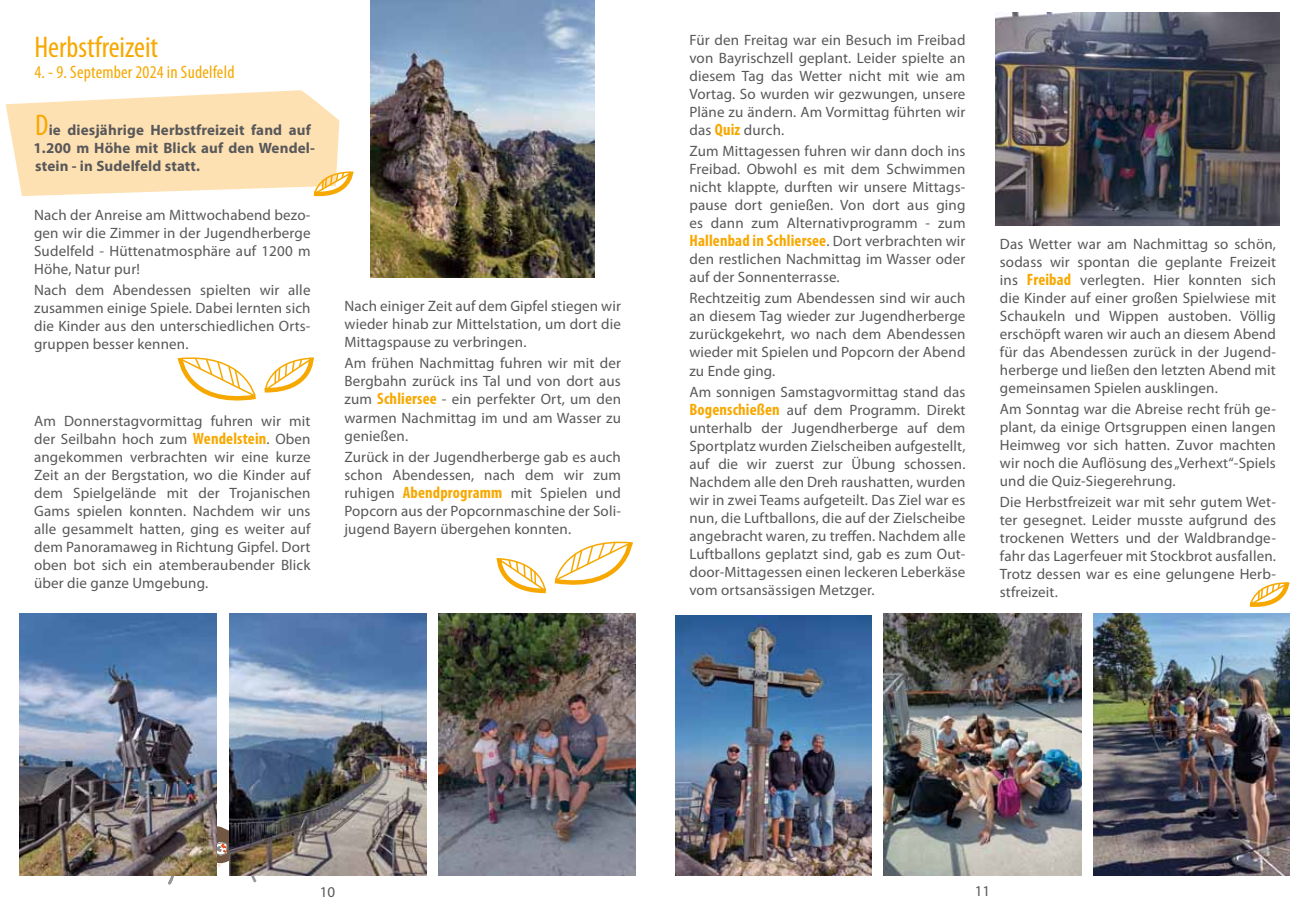
<style>
.page{position:relative;width:1310px;height:919px;background:#fff}
.page>*{position:absolute;margin:0;border:0;box-sizing:border-box;transform-origin:0 0}
.t1{font:condensed 30px "Myriad Pro";color:#f7a800}
.t2{font:condensed 18px "Myriad Pro";letter-spacing:.01em;color:#f7a800}
.t3{font:700 condensed 16.5px "Myriad Pro";letter-spacing:.01em;color:#f7a800}
.t4{font:15px/18px "Myriad Pro";letter-spacing:.01em;color:#58585a;text-align:justify}
.t5{font:700 15px/18px "Myriad Pro";letter-spacing:.01em;color:#58585a}
.s1{font-weight:400;font-stretch:condensed;font-size:30px;color:#f7a800}
.s2{font-weight:700;font-stretch:condensed;font-size:16.5px;color:#f7a800}
.s3{font-weight:400;font-stretch:normal;font-size:15px;color:#58585a}
</style>
<div class="page">
<svg style="left:150px;top:816px;width:124px;height:69px"></svg>
<img style="left:371px;top:0;width:223px;height:278px">
<img style="left:439px;top:613px;width:197px;height:262px">
<img style="left:995px;top:12px;width:284px;height:213px">
<img style="left:675px;top:615px;width:196px;height:260px">
<img style="left:229px;top:613px;width:197px;height:262px">
<img style="left:19px;top:613px;width:197px;height:262px">
<svg style="left:496px;top:541px;width:137px;height:53px"></svg>
<svg style="left:6px;top:90px;width:348px;height:107px"></svg>
<img style="left:884px;top:613px;width:197px;height:262px">
<img style="left:1093px;top:613px;width:196px;height:262px">
<svg style="left:1249px;top:582px;width:41px;height:25px"></svg>
<svg style="left:177px;top:357px;width:137px;height:44px"></svg>
<h1 class="t1" style="left:34px;top:28px;width:125px">Herbstfreizeit</h1>
<p class="t2" style="left:34px;top:61px;width:202px">4. - 9. September 2024 in Sudelfeld</p>
<p class="t5" style="left:33px;top:120px;width:283px"><span class="s1">D</span>ie diesjährige Herbstfreizeit fand auf<br>1.200 m Höhe mit Blick auf den Wendel&shy;stein - in Sudelfeld statt.</p>
<p class="t4" style="left:34px;top:205px;width:278px">Nach der Anreise am Mittwochabend bezo&shy;gen wir die Zimmer in der Jugendherberge Sudelfeld - Hüttenatmosphäre auf 1200 m Höhe, Natur pur!</p>
<p class="t4" style="left:34px;top:280px;width:278px">Nach dem Abendessen spielten wir alle zusammen einige Spiele. Dabei lernten sich die Kinder aus den unterschiedlichen Orts&shy;gruppen besser kennen.</p>
<p class="t4" style="left:34px;top:412px;width:278px">Am Donnerstagvormittag fuhren wir mit der Seilbahn hoch zum <span class="s2">Wendelstein</span>. Oben angekommen verbrachten wir eine kurze Zeit an der Bergstation, wo die Kinder auf dem Spielgelände mit der Trojanischen Gams spielen konnten. Nachdem wir uns alle gesammelt hatten, ging es weiter auf dem Panoramaweg in Richtung Gipfel. Dort oben bot sich ein atemberaubender Blick über die ganze Umgebung.</p>
<p class="t4" style="left:344px;top:297px;width:278px">Nach einiger Zeit auf dem Gipfel stiegen wir wieder hinab zur Mittelstation, um dort die Mittagspause zu verbringen.</p>
<p class="t4" style="left:344px;top:354px;width:278px">Am frühen Nachmittag fuhren wir mit der Bergbahn zurück ins Tal und von dort aus zum <span class="s2">Schliersee</span> - ein perfekter Ort, um den warmen Nachmittag im und am Wasser zu genießen.</p>
<p class="t4" style="left:344px;top:447px;width:278px">Zurück in der Jugendherberge gab es auch schon Abendessen, nach dem wir zum ruhigen <span class="s2">Abendprogramm</span> mit Spielen und Popcorn aus der Popcornmaschine der Soli&shy;jugend Bayern übergehen konnten.</p>
<p class="t4" style="left:689px;top:31px;width:278px">Für den Freitag war ein Besuch im Freibad von Bayrischzell geplant. Leider spielte an diesem Tag das Wetter nicht mit wie am Vortag. So wurden wir gezwungen, unsere Pläne zu ändern. Am Vormittag führten wir das <span class="s2">Quiz</span> durch.</p>
<p class="t4" style="left:689px;top:142px;width:278px">Zum Mittagessen fuhren wir dann doch ins Freibad. Obwohl es mit dem Schwimmen nicht klappte, durften wir unsere Mittags&shy;pause dort genießen. Von dort aus ging es dann zum Alternativprogramm - zum</p>
<p class="t3" style="left:689px;top:230px;width:277px">Hallenbad in Schliersee<span class="s3">. Dort verbrachten wir</span></p>
<p class="t4" style="left:689px;top:250px;width:278px">den restlichen Nachmittag im Wasser oder auf der Sonnenterrasse.</p>
<p class="t4" style="left:689px;top:289px;width:278px">Rechtzeitig zum Abendessen sind wir auch an diesem Tag wieder zur Jugendherberge zurückgekehrt, wo nach dem Abendessen wieder mit Spielen und Popcorn der Abend zu Ende ging.</p>
<p class="t4" style="left:689px;top:382px;width:278px">Am sonnigen Samstagvormittag stand das <span class="s2">Bogenschießen</span> auf dem Programm. Direkt unterhalb der Jugendherberge auf dem Sportplatz wurden Zielscheiben aufgestellt, auf die wir zuerst zur Übung schossen.<br>Nachdem alle den Dreh raushatten, wurden wir in zwei Teams aufgeteilt. Das Ziel war es nun, die Luftballons, die auf der Zielscheibe angebracht waren, zu treffen. Nachdem alle Luftballons geplatzt sind, gab es zum Out&shy;door-Mittagessen einen leckeren Leberkäse vom ortsansässigen Metzger.</p>
<p class="t4" style="left:1000px;top:234px;width:278px">Das Wetter war am Nachmittag so schön, sodass wir spontan die geplante Freizeit ins <span class="s2">Freibad</span> verlegten. Hier konnten sich die Kinder auf einer großen Spielwiese mit Schaukeln und Wippen austoben. Völlig erschöpft waren wir auch an diesem Abend für das Abendessen zurück in der Jugend&shy;herberge und ließen den letzten Abend mit gemeinsamen Spielen ausklingen.</p>
<p class="t4" style="left:1000px;top:399px;width:278px">Am Sonntag war die Abreise recht früh ge&shy;plant, da einige Ortsgruppen einen langen Heimweg vor sich hatten. Zuvor machten wir noch die Auflösung des „Verhext“-Spiels und die Quiz-Siegerehrung.</p>
<p class="t4" style="left:1000px;top:492px;width:278px">Die Herbstfreizeit war mit sehr gutem Wet&shy;ter gesegnet. Leider musste aufgrund des trockenen Wetters und der Waldbrandge&shy;fahr das Lagerfeuer mit Stockbrot ausfallen.<br>Trotz dessen war es eine gelungene Herb&shy;stfreizeit.</p>
<p class="t4" style="left:320px;top:882px;width:17px">10</p>
<p class="t4" style="left:975px;top:881px;width:17px">11</p>
</div>
